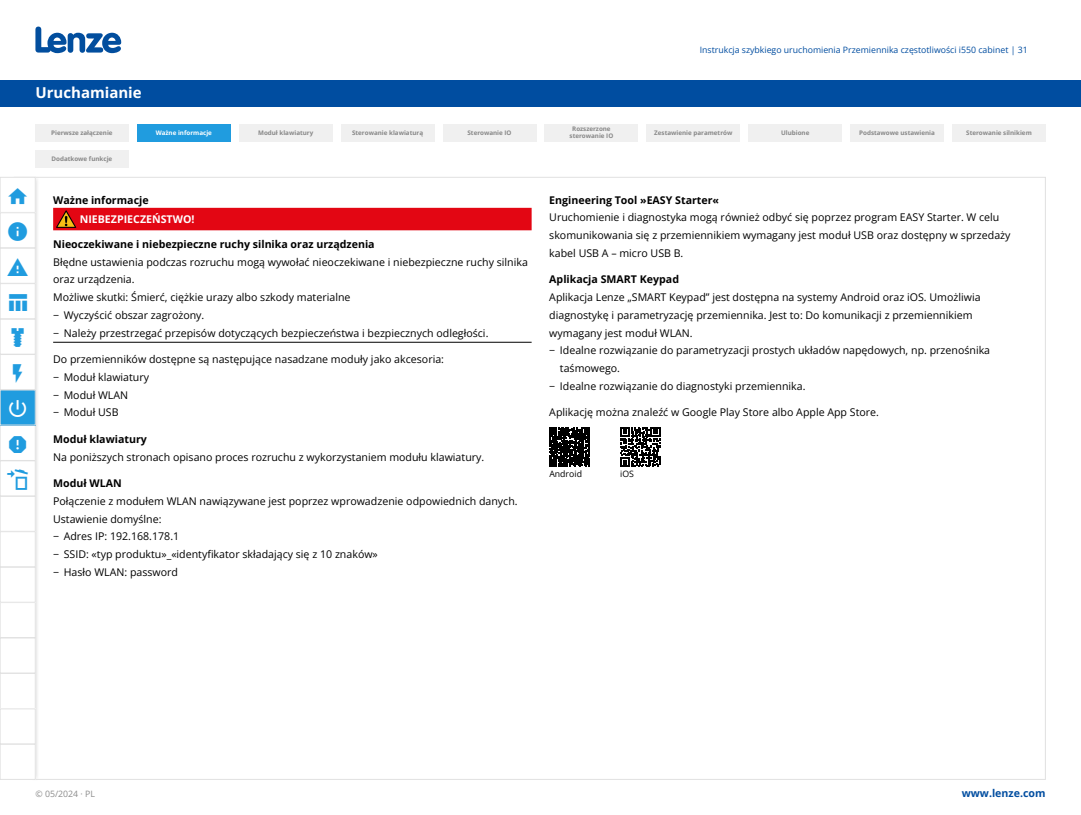
<style>
.page{position:relative;width:1081px;height:815px;background:#fff}
.page>*{position:absolute;margin:0;border:0;box-sizing:border-box;transform-origin:0 0}
.t1{font:700 15px "Open Sans";color:#fff}
.t2{font:10.62px/17.8px "Open Sans";color:#000}
.t3{font:700 10.62px "Open Sans";color:#000}
.t4{font:700 10.62px "Open Sans";color:#fff}
.t5{font:700 10.62px "Open Sans";color:#004da0}
.t6{font:8.75px "Open Sans";color:#004da0}
.t7{font:8.75px "Open Sans";color:#8c8c8c}
.t8{font:8.75px "Open Sans";color:#000}
.t9{font:700 6.25px/6.9px "Open Sans";color:#878787;text-align:center}
.t10{font:700 6.25px "Open Sans";color:#fff}
</style>
<div class="page">
<div style="left:26px;top:175px;width:13px;height:607px;background:#ececec"></div>
<div style="left:0;top:80px;width:1081px;height:26px;background:#004da0"></div>
<svg style="left:35px;top:27px;width:86px;height:26px"></svg>
<div style="left:53px;top:208px;width:478px;height:22px;background:#e30613"></div>
<hr style="left:53px;top:342px;width:478px;height:1px;background:#000">
<svg style="left:56px;top:210px;width:20px;height:18px"></svg>
<svg style="left:549px;top:427px;width:112px;height:40px"></svg>
<div style="left:0;top:177px;width:35px;height:36px;border:1px solid #e1e1e1"></div>
<div style="left:0;top:602px;width:35px;height:36px;border:1px solid #e1e1e1"></div>
<div style="left:0;top:638px;width:35px;height:35px;border:1px solid #e1e1e1"></div>
<div style="left:0;top:496px;width:35px;height:35px;border:1px solid #e1e1e1"></div>
<div style="left:0;top:567px;width:35px;height:35px;border:1px solid #e1e1e1"></div>
<div style="left:0;top:531px;width:35px;height:36px;border:1px solid #e1e1e1"></div>
<div style="left:0;top:319px;width:35px;height:35px;border:1px solid #e1e1e1"></div>
<div style="left:0;top:213px;width:35px;height:35px;border:1px solid #e1e1e1"></div>
<div style="left:0;top:673px;width:35px;height:36px;border:1px solid #e1e1e1"></div>
<div style="left:0;top:709px;width:35px;height:35px;border:1px solid #e1e1e1"></div>
<div style="left:0;top:744px;width:35px;height:36px;border:1px solid #e1e1e1"></div>
<div style="left:0;top:461px;width:35px;height:35px;border:1px solid #e1e1e1"></div>
<div style="left:0;top:425px;width:35px;height:36px;border:1px solid #e1e1e1"></div>
<div style="left:0;top:390px;width:35px;height:35px;background:#209cdf"></div>
<div style="left:0;top:354px;width:35px;height:36px;border:1px solid #e1e1e1"></div>
<div style="left:0;top:248px;width:35px;height:35px;border:1px solid #e1e1e1"></div>
<div style="left:0;top:283px;width:35px;height:36px;border:1px solid #e1e1e1"></div>
<div style="left:137px;top:124px;width:93px;height:18px;background:#209cdf"></div>
<div style="left:35px;top:151px;width:93px;height:17px;background:#f0f0f0"></div>
<div style="left:545px;top:124px;width:93px;height:18px;background:#f0f0f0"></div>
<div style="left:341px;top:124px;width:93px;height:18px;background:#f0f0f0"></div>
<div style="left:749px;top:124px;width:93px;height:18px;background:#f0f0f0"></div>
<div style="left:35px;top:124px;width:93px;height:18px;background:#f0f0f0"></div>
<div style="left:239px;top:124px;width:93px;height:18px;background:#f0f0f0"></div>
<div style="left:647px;top:124px;width:93px;height:18px;background:#f0f0f0"></div>
<div style="left:443px;top:124px;width:93px;height:18px;background:#f0f0f0"></div>
<div style="left:850px;top:124px;width:93px;height:18px;background:#f0f0f0"></div>
<div style="left:952px;top:124px;width:93px;height:18px;background:#f0f0f0"></div>
<svg style="left:7px;top:178px;width:28px;height:601px"></svg>
<h1 class="t1" style="left:35px;top:82px;width:108px">Uruchamianie</h1>
<p class="t6" style="left:700px;top:44px;width:330px">Instrukcja szybkiego uruchomienia Przemiennika częstotliwości i550 cabinet | 31</p>
<p class="t9" style="left:569px;top:125px;width:45px">Rozszerzone sterowanie IO</p>
<p class="t9" style="left:51px;top:129px;width:63px">Pierwsze załączenie</p>
<p class="t9" style="left:258px;top:129px;width:57px">Moduł klawiatury</p>
<p class="t9" style="left:352px;top:129px;width:73px">Sterowanie klawiaturą</p>
<p class="t9" style="left:467px;top:129px;width:46px">Sterowanie IO</p>
<p class="t9" style="left:654px;top:129px;width:80px">Zestawienie parametrów</p>
<p class="t9" style="left:781px;top:129px;width:30px">Ulubione</p>
<p class="t9" style="left:859px;top:129px;width:77px">Podstawowe ustawienia</p>
<p class="t9" style="left:966px;top:129px;width:67px">Sterowanie silnikiem</p>
<p class="t10" style="left:156px;top:128px;width:58px">Ważne informacje</p>
<p class="t9" style="left:52px;top:155px;width:62px">Dodatkowe funkcje</p>
<p class="t3" style="left:53px;top:192px;width:97px">Ważne informacje</p>
<p class="t4" style="left:80px;top:211px;width:116px">NIEBEZPIECZEŃSTWO!</p>
<p class="t3" style="left:53px;top:237px;width:323px">Nieoczekiwane i niebezpieczne ruchy silnika oraz urządzenia</p>
<p class="t2" style="left:53px;top:253px;width:476px">Błędne ustawienia podczas rozruchu mogą wywołać nieoczekiwane i niebezpieczne ruchy silnika oraz urządzenia.<br>Możliwe skutki: Śmierć, ciężkie urazy albo szkody materialne<br>− Wyczyścić obszar zagrożony.<br>− Należy przestrzegać przepisów dotyczących bezpieczeństwa i bezpiecznych odległości.</p>
<p class="t2" style="left:53px;top:350px;width:392px">Do przemienników dostępne są następujące nasadzane moduły jako akcesoria: − Moduł klawiatury<br>− Moduł WLAN<br>− Moduł USB</p>
<p class="t3" style="left:53px;top:432px;width:95px">Moduł klawiatury</p>
<p class="t2" style="left:53px;top:448px;width:433px">Na poniższych stronach opisano proces rozruchu z wykorzystaniem modułu klawiatury.</p>
<p class="t3" style="left:53px;top:476px;width:70px">Moduł WLAN</p>
<p class="t2" style="left:53px;top:492px;width:466px">Połączenie z modułem WLAN nawiązywane jest poprzez wprowadzenie odpowiednich danych.<br>Ustawienie domyślne:<br>− Adres IP: 192.168.178.1<br>− SSID: «typ produktu»_«identyfikator składający się z 10 znaków»<br>− Hasło WLAN: password</p>
<p class="t3" style="left:549px;top:192px;width:171px">Engineering Tool »EASY Starter«</p>
<p class="t2" style="left:549px;top:208px;width:463px">Uruchomienie i diagnostyka mogą również odbyć się poprzez program EASY Starter. W celu skomunikowania się z przemiennikiem wymagany jest moduł USB oraz dostępny w sprzedaży kabel USB A – micro USB B.</p>
<p class="t3" style="left:549px;top:272px;width:131px">Aplikacja SMART Keypad</p>
<p class="t2" style="left:549px;top:288px;width:433px">Aplikacja Lenze „SMART Keypad” jest dostępna na systemy Android oraz iOS. Umożliwia</p>
<p class="t2" style="left:549px;top:306px;width:425px">diagnostykę i parametryzację przemiennika. Jest to: Do komunikacji z przemiennikiem</p>
<p class="t2" style="left:549px;top:324px;width:145px">wymagany jest moduł WLAN.</p>
<p class="t2" style="left:549px;top:341px;width:442px">− Idealne rozwiązanie do parametryzacji prostych układów napędowych, np. przenośnika</p>
<p class="t2" style="left:560px;top:359px;width:62px">taśmowego.</p>
<p class="t2" style="left:549px;top:377px;width:258px">− Idealne rozwiązanie do diagnostyki przemiennika.</p>
<p class="t2" style="left:549px;top:403px;width:331px">Aplikację można znaleźć w Google Play Store albo Apple App Store.</p>
<p class="t8" style="left:549px;top:468px;width:34px">Android</p>
<p class="t8" style="left:620px;top:468px;width:15px">iOS</p>
<p class="t7" style="left:35px;top:788px;width:61px">© 05/2024 · PL</p>
<p class="t5" style="left:961px;top:786px;width:85px">www.lenze.com</p>
</div>
